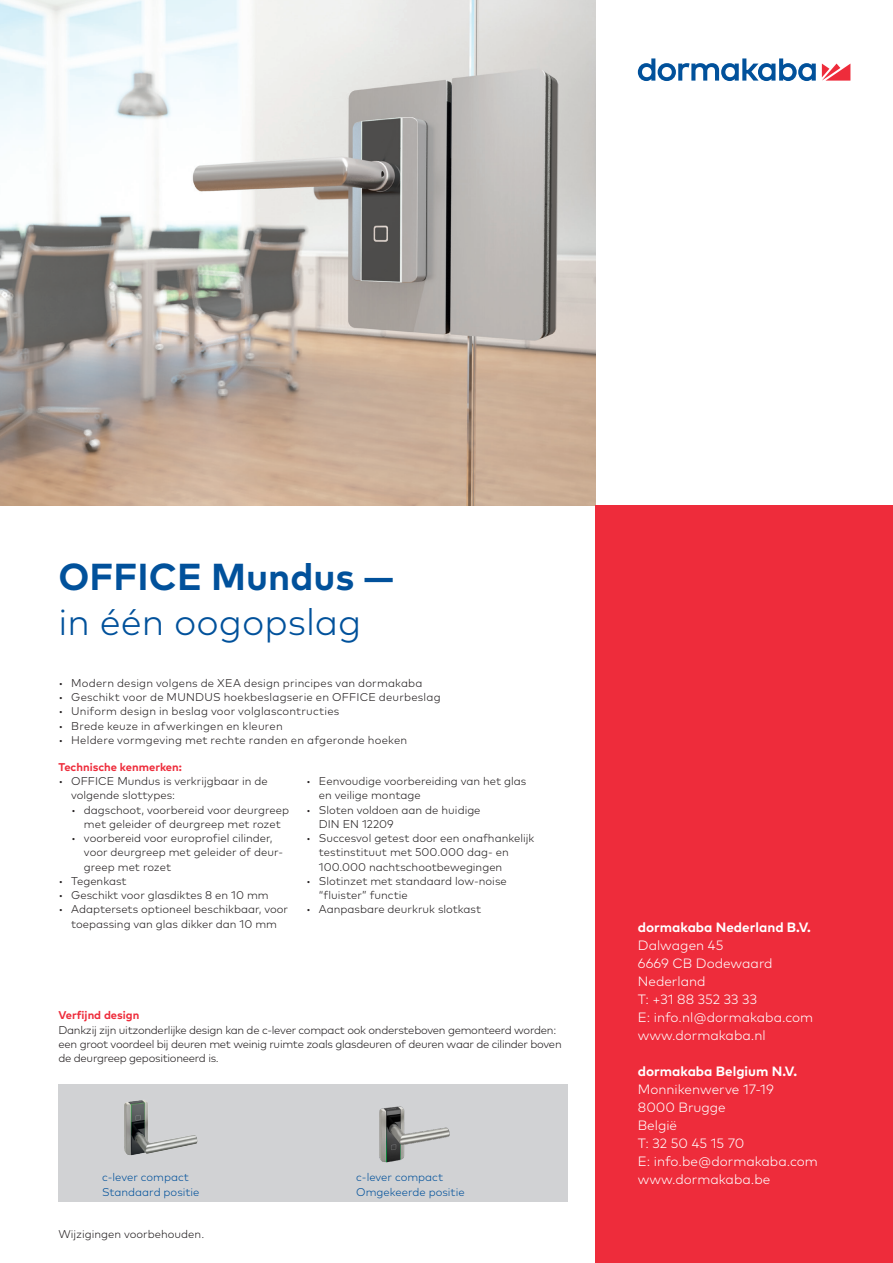
<style>
.page{position:relative;width:893px;height:1263px;background:#fff}
.page>*{position:absolute;margin:0;border:0;box-sizing:border-box;transform-origin:0 0}
.Title_blue_25pt_30pt{font:300 37.5px "Mark Pro";color:#01519b}
.Title_blue_25pt_30pt-2{font:700 37.5px "Mark Pro";color:#01519b}
.Descriptor_bold_ligh{font:300 13.5px "Mark Pro";color:#fff}
.Descriptor_bold_ligh-2{font:700 13.5px/18px "Mark Pro";color:#fff}
.Body_Text_7_5pt_9_5p{font:300 11.25px/14.2px "Mark Pro";color:#231f20}
.Body_Text_7_5pt_9_5p-2{font:300 11.25px/14.2px "Mark Pro";letter-spacing:-.025em;color:#231f20}
.Tab_Head_left_light{font:300 11.25px/14.2px "Mark Pro";color:#01519b}
.Body_Text_7_5pt_9_5p-3{font:300 11.25px "Mark Pro";letter-spacing:.02em;color:#231f20}
.Body_Text_7_5pt_9_5p-4{font:700 11.25px "Mark Pro";color:#ee2c3b}
.Table_TItle_7_5pt_9{font:700 11.25px "Mark Pro";color:#ee2c3b}
.s1{font-weight:300}
</style>
<div class="page">
<img style="left:0;top:0;width:595px;height:505px">
<svg style="left:822px;top:64px;width:28px;height:17px"></svg>
<svg style="left:638px;top:58px;width:178px;height:23px"></svg>
<div style="left:595px;top:505px;width:298px;height:758px;background:#ee2c3b"></div>
<div style="left:58px;top:1085px;width:510px;height:117px;background:#d1d2d4"></div>
<img style="left:124px;top:1100px;width:74px;height:56px">
<img style="left:379px;top:1106px;width:71px;height:57px">
<p class="Title_blue_25pt_30pt-2" style="left:58px;top:548px;width:337px">OFFICE Mundus —</p>
<p class="Title_blue_25pt_30pt" style="left:58px;top:593px;width:304px">in één oogopslag</p>
<p class="Body_Text_7_5pt_9_5p" style="left:58px;top:675px;width:366px">• Modern design volgens de XEA design principes van dormakaba</p>
<p class="Body_Text_7_5pt_9_5p-3" style="left:58px;top:689px;width:384px">• Geschikt voor de MUNDUS hoekbeslagserie en OFFICE deurbeslag</p>
<p class="Body_Text_7_5pt_9_5p" style="left:58px;top:703px;width:282px">• Uniform design in beslag voor volglascontructies</p>
<p class="Body_Text_7_5pt_9_5p" style="left:58px;top:718px;width:226px">• Brede keuze in afwerkingen en kleuren</p>
<p class="Body_Text_7_5pt_9_5p" style="left:58px;top:732px;width:350px">• Heldere vormgeving met rechte randen en afgeronde hoeken</p>
<p class="Body_Text_7_5pt_9_5p-4" style="left:58px;top:758px;width:125px">Technische kenmerken:</p>
<p class="Body_Text_7_5pt_9_5p" style="left:71px;top:773px;width:198px;text-indent:-13px">• OFFICE Mundus is verkrijgbaar in de volgende slottypes:</p>
<p class="Body_Text_7_5pt_9_5p" style="left:71px;top:802px;width:219px;text-align:center">• dagschoot, voorbereid voor deurgreep met geleider of deurgreep met rozet</p>
<p class="Body_Text_7_5pt_9_5p" style="left:84px;top:830px;width:201px;text-indent:-13px">• voorbereid voor europrofiel cilinder, voor deurgreep met geleider of deur&shy;greep met rozet</p>
<p class="Body_Text_7_5pt_9_5p" style="left:58px;top:873px;width:70px">• Tegenkast</p>
<p class="Body_Text_7_5pt_9_5p" style="left:58px;top:887px;width:212px">• Geschikt voor glasdiktes 8 en 10 mm</p>
<p class="Body_Text_7_5pt_9_5p" style="left:58px;top:901px;width:231px;text-align:center">• Adaptersets optioneel beschikbaar, voor toepassing van glas dikker dan 10 mm</p>
<p class="Body_Text_7_5pt_9_5p" style="left:319px;top:773px;width:209px;text-indent:-13px">• Eenvoudige voorbereiding van het glas en veilige montage</p>
<p class="Body_Text_7_5pt_9_5p" style="left:319px;top:802px;width:163px;text-indent:-13px">• Sloten voldoen aan de huidige<br>DIN EN 12209</p>
<p class="Body_Text_7_5pt_9_5p" style="left:319px;top:830px;width:217px;text-indent:-13px">• Succesvol getest door een onafhankelijk testinstituut met 500.000 dag- en<br>100.000 nachtschootbewegingen</p>
<p class="Body_Text_7_5pt_9_5p" style="left:319px;top:873px;width:189px;text-indent:-13px">• Slotinzet met standaard low-noise “fluister” functie</p>
<p class="Body_Text_7_5pt_9_5p" style="left:306px;top:901px;width:176px">• Aanpasbare deurkruk slotkast</p>
<p class="Table_TItle_7_5pt_9" style="left:58px;top:1007px;width:82px">Verfijnd design</p>
<p class="Body_Text_7_5pt_9_5p-2" style="left:58px;top:1021px;width:505px">Dankzij zijn uitzonderlijke design kan de c-lever compact ook ondersteboven gemonteerd worden: een groot voordeel bij deuren met weinig ruimte zoals glasdeuren of deuren waar de cilinder boven de deurgreep gepositioneerd is.</p>
<p class="Tab_Head_left_light" style="left:102px;top:1169px;width:99px">c-lever compact<br>Standaard positie</p>
<p class="Tab_Head_left_light" style="left:356px;top:1169px;width:110px">c-lever compact<br>Omgekeerde positie</p>
<p class="Body_Text_7_5pt_9_5p" style="left:58px;top:1225px;width:147px">Wijzigingen voorbehouden.</p>
<p class="Descriptor_bold_ligh-2" style="left:638px;top:917px;width:175px">dormakaba Nederland B.V.<br><span class="s1">Dalwagen 45</span></p>
<p class="Descriptor_bold_ligh" style="left:638px;top:953px;width:136px">6669 CB Dodewaard</p>
<p class="Descriptor_bold_ligh" style="left:638px;top:971px;width:69px">Nederland</p>
<p class="Descriptor_bold_ligh" style="left:638px;top:989px;width:121px">T: +31 88 352 33 33</p>
<p class="Descriptor_bold_ligh" style="left:638px;top:1007px;width:177px">E: info.nl@dormakaba.com</p>
<p class="Descriptor_bold_ligh" style="left:638px;top:1025px;width:129px">www.dormakaba.nl</p>
<p class="Descriptor_bold_ligh-2" style="left:638px;top:1061px;width:161px">dormakaba Belgium N.V.<br><span class="s1">Monnikenwerve 17-19</span></p>
<p class="Descriptor_bold_ligh" style="left:638px;top:1097px;width:89px">8000 Brugge</p>
<p class="Descriptor_bold_ligh" style="left:638px;top:1115px;width:41px">België</p>
<p class="Descriptor_bold_ligh" style="left:638px;top:1133px;width:108px">T: 32 50 45 15 70</p>
<p class="Descriptor_bold_ligh" style="left:638px;top:1151px;width:182px">E: info.be@dormakaba.com</p>
<p class="Descriptor_bold_ligh" style="left:638px;top:1169px;width:134px">www.dormakaba.be</p>
</div>
